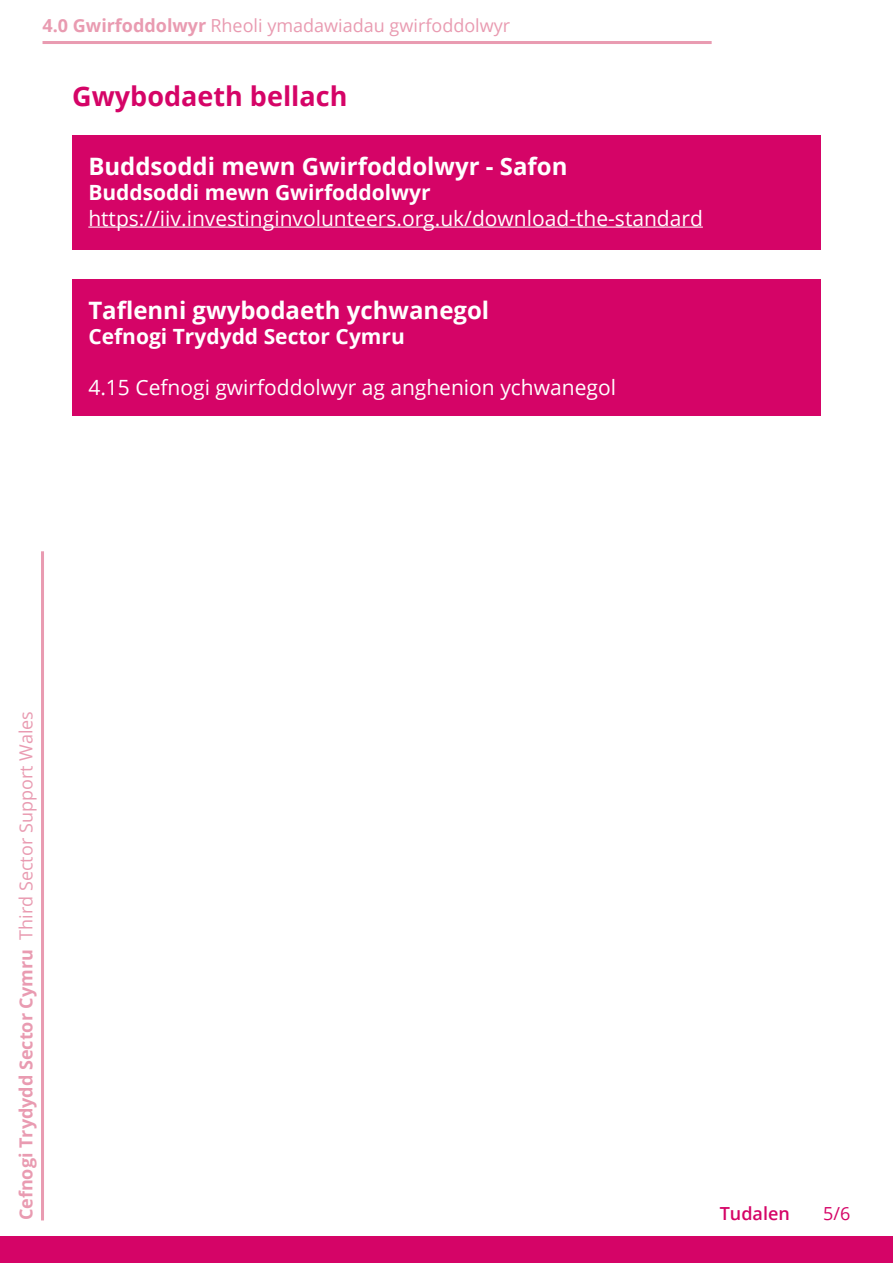
<style>
.page{position:relative;width:893px;height:1263px;background:#fff}
.page>*{position:absolute;margin:0;border:0;box-sizing:border-box;transform-origin:0 0}
.SectionHeading-Pink{font:700 27px "Open Sans";color:#d50467}
.t1{font:700 24px "Open Sans";color:#fff}
.Paragraph-Standard{font:21px "Open Sans";color:#fff}
.t2{font:700 21px "Open Sans";color:#fff}
.t3{font:18px "Open Sans";color:#e99bb1}
.t4{font:700 18px "Open Sans";color:#e99bb1}
.t5{font:600 18px "Open Sans";color:#d50467}
.t6{font:18px "Open Sans";color:#d50467}
.s1{font-weight:700}
</style>
<div class="page">
<hr style="left:43px;top:41px;width:669px;height:3px;background:#e99bb1">
<div style="left:0;top:1236px;width:893px;height:27px;background:#d50467"></div>
<hr style="left:41px;top:551px;width:3px;height:669px;background:#e99bb1">
<div style="left:72px;top:135px;width:749px;height:115px;background:#d50467"></div>
<hr style="left:88px;top:227px;width:615px;height:1px;background:#fff">
<div style="left:72px;top:279px;width:749px;height:137px;background:#d50467"></div>
<p class="t3" style="left:43px;top:13px;width:469px"><span class="s1">4.0 Gwirfoddolwyr</span> Rheoli ymadawiadau gwirfoddolwyr</p>
<h3 class="SectionHeading-Pink" style="left:72px;top:77px;width:277px">Gwybodaeth bellach</h3>
<p class="t1" style="left:88px;top:149px;width:481px">Buddsoddi mewn Gwirfoddolwyr - Safon</p>
<p class="t2" style="left:88px;top:178px;width:344px">Buddsoddi mewn Gwirfoddolwyr</p>
<p class="Paragraph-Standard" style="left:88px;top:203px;width:616px">https://iiv.investinginvolunteers.org.uk/download-the-standard</p>
<p class="t1" style="left:88px;top:293px;width:402px">Taflenni gwybodaeth ychwanegol</p>
<p class="t2" style="left:88px;top:322px;width:318px">Cefnogi Trydydd Sector Cymru</p>
<p class="Paragraph-Standard" style="left:88px;top:373px;width:529px">4.15 Cefnogi gwirfoddolwyr ag anghenion ychwanegol</p>
<p class="t3" style="left:14px;top:940px;width:230px;rotate:-90deg">Third Sector Support Wales</p>
<p class="t4" style="left:13px;top:1220px;width:273px;rotate:-90deg">Cefnogi Trydydd Sector Cymru</p>
<p class="t5" style="left:720px;top:1201px;width:72px">Tudalen</p>
<p class="t6" style="left:823px;top:1201px;width:29px">5/6</p>
</div>
